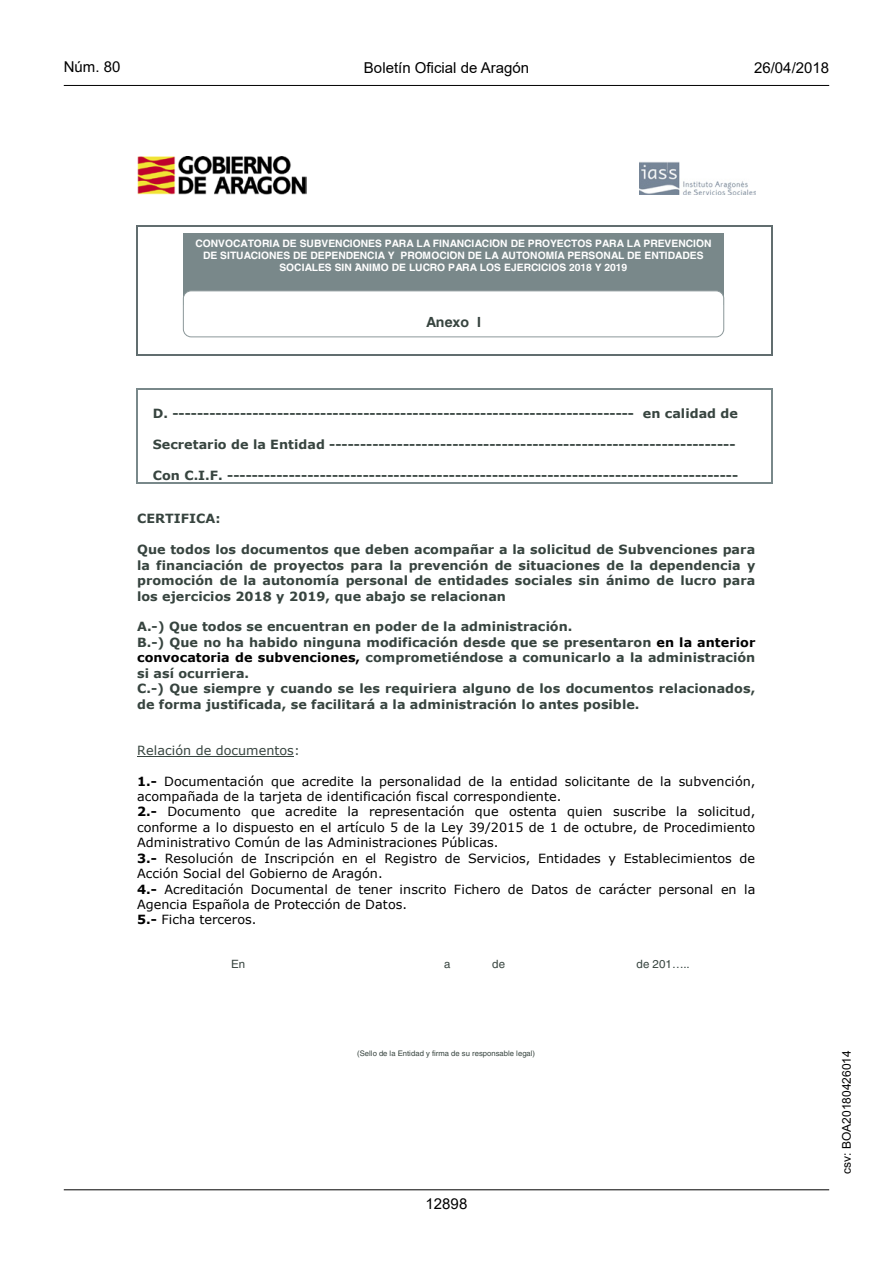
<style>
.page{position:relative;width:893px;height:1263px;background:#fff}
.page>*{position:absolute;margin:0;border:0;box-sizing:border-box;transform-origin:0 0}
.estilo_head-c{font:15px "Arial";color:#000}
.estilo_head-d{font:15px "Arial MT2";color:#000}
.estilo_head-i{font:15px "Arial MT2";color:#000}
.numero_pagina{font:15px "Arial";color:#000}
.t1{font:700 13.95px "Helvetica";color:#37443f}
.t2{font:700 12.6px/15.5px "Verdana";color:#37443f;text-align:justify}
.t3{font:12.6px/15.5px "Verdana";letter-spacing:.005em;color:#000}
.t4{font:12.6px "Verdana";letter-spacing:.005em;color:#37443f}
.estilo_head-i-2{font:12px "Arial MT2";color:#000}
.t5{font:11.4px "Helvetica";letter-spacing:.005em;color:#37443f}
.t6{font:700 10.2px/11.7px "Helvetica";letter-spacing:-.005em;color:#fff;text-align:center}
.t7{font:7.65px "Helvetica";letter-spacing:.005em;color:#37443f}
.s1{color:#000}
.s2{font-weight:700}
</style>
<div class="page">
<hr style="left:64px;top:85px;width:765px;height:1px;background:#000">
<hr style="left:64px;top:1189px;width:765px;height:1px;background:#000">
<img style="left:640px;top:161px;width:115px;height:33px">
<img style="left:137px;top:156px;width:170px;height:38px">
<hr style="left:138px;top:225px;width:633px;height:2px;background:#616d6f">
<hr style="left:136px;top:227px;width:2px;height:127px;background:#616d6f">
<hr style="left:138px;top:354px;width:633px;height:2px;background:#616d6f">
<hr style="left:771px;top:227px;width:2px;height:127px;background:#616d6f">
<hr style="left:138px;top:388px;width:633px;height:2px;background:#79888a">
<hr style="left:136px;top:390px;width:2px;height:92px;background:#79888a">
<hr style="left:138px;top:482px;width:633px;height:2px;background:#79888a">
<hr style="left:771px;top:390px;width:2px;height:92px;background:#79888a">
<hr style="left:137px;top:756px;width:157px;height:1px;background:#37443f">
<div style="left:183px;top:233px;width:541px;height:72px;background:#79888a"></div>
<div style="left:183px;top:291px;width:541px;height:46px;background:#fff;border-radius:8px"></div>
<div style="left:183px;top:290px;width:541px;height:47px;border:1px solid #8c989a;border-radius:8px"></div>
<p class="estilo_head-i" style="left:64px;top:57px;width:58px">Núm. 80</p>
<p class="estilo_head-c" style="left:364px;top:57px;width:167px">Boletín Oficial de Aragón</p>
<p class="estilo_head-d" style="left:754px;top:57px;width:77px">26/04/2018</p>
<p class="t6" style="left:195px;top:238px;width:518px">CONVOCATORIA DE SUBVENCIONES PARA LA FINANCIACIÓN DE PROYECTOS PARA LA PREVENCIÓN<br>DE SITUACIONES DE DEPENDENCIA Y PROMOCIÓN DE LA AUTONOMÍA PERSONAL DE ENTIDADES<br>SOCIALES SIN ÁNIMO DE LUCRO PARA LOS EJERCICIOS 2018 Y 2019</p>
<p class="t1" style="left:426px;top:313px;width:56px">Anexo I</p>
<p class="t2" style="left:153px;top:406px;width:587px">D. --------------------------------------------------------------------------- en calidad de</p>
<p class="t2" style="left:153px;top:436px;width:584px">Secretario de la Entidad ------------------------------------------------------------------</p>
<p class="t2" style="left:153px;top:467px;width:587px">Con C.I.F. -----------------------------------------------------------------------------------</p>
<p class="t2" style="left:137px;top:511px;width:85px">CERTIFICA:</p>
<p class="t2" style="left:137px;top:542px;width:620px">Que todos los documentos que deben acompañar a la solicitud de Subvenciones para la financiación de proyectos para la prevención de situaciones de la dependencia y promoción de la autonomía personal de entidades sociales sin ánimo de lucro para los ejercicios 2018 y 2019, que abajo se relacionan</p>
<p class="t2" style="left:137px;top:619px;width:620px;text-align:left">A.-) Que todos se encuentran en poder de la administración.<br>B.-) Que no ha habido ninguna modificación desde que se presentaron <span class="s1">en la anterior convocatoria de subvenciones,</span> comprometiéndose a comunicarlo a la administración si así ocurriera.<br>C.-) Que siempre y cuando se les requiriera alguno de los documentos relacionados, de forma justificada, se facilitará a la administración lo antes posible.</p>
<p class="t4" style="left:137px;top:741px;width:164px">Relación de documentos:</p>
<p class="t3" style="left:137px;top:773px;width:620px"><span class="s2">1.-</span> Documentación que acredite la personalidad de la entidad solicitante de la subvención, acompañada de la tarjeta de identificación fiscal correspondiente.<br><span class="s2">2.-</span> Documento que acredite la representación que ostenta quien suscribe la solicitud, conforme a lo dispuesto en el artículo 5 de la Ley 39/2015 de 1 de octubre, de Procedimiento Administrativo Común de las Administraciones Públicas.<br><span class="s2">3.-</span> Resolución de Inscripción en el Registro de Servicios, Entidades y Establecimientos de Acción Social del Gobierno de Aragón.<br><span class="s2">4.-</span> Acreditación Documental de tener inscrito Fichero de Datos de carácter personal en la Agencia Española de Protección de Datos.<br><span class="s2">5.-</span> Ficha terceros.</p>
<p class="t5" style="left:231px;top:957px;width:16px">En</p>
<p class="t5" style="left:444px;top:957px;width:8px">a</p>
<p class="t5" style="left:492px;top:957px;width:14px">de</p>
<p class="t5" style="left:637px;top:957px;width:55px">de 201…..</p>
<p class="t7" style="left:357px;top:1049px;width:179px">(Sello de la Entidad y firma de su responsable legal)</p>
<p class="numero_pagina" style="left:426px;top:1193px;width:43px">12898</p>
<p class="estilo_head-i-2" style="left:838px;top:1174px;width:125px;rotate:-90deg">csv: BOA20180426014</p>
</div>
